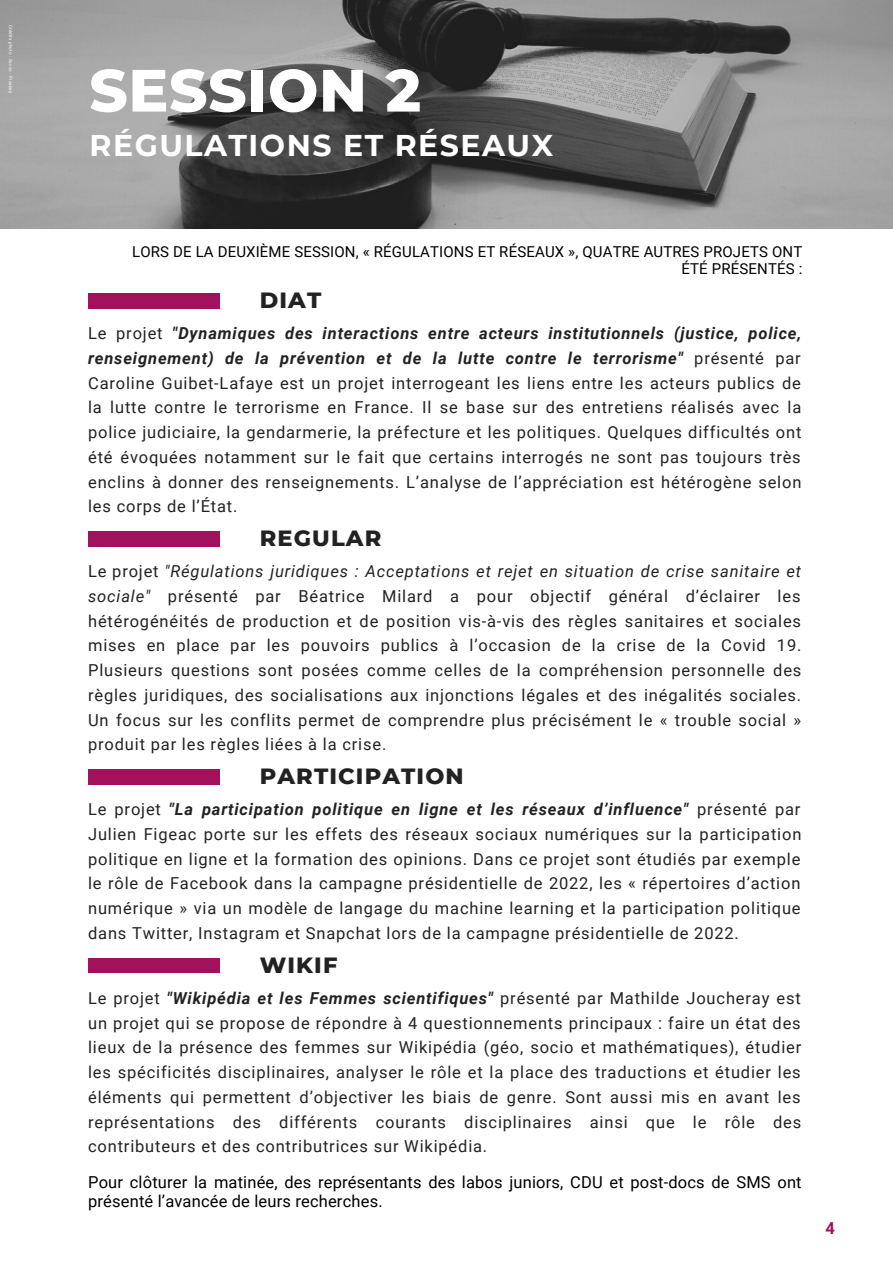
<style>
.page{position:relative;width:893px;height:1264px;background:#fff}
.page>*{position:absolute;margin:0;border:0;box-sizing:border-box;transform-origin:0 0}
.t1{font:800 59.55px "Montserrat";letter-spacing:.01em;color:#fff}
.t2{font:700 30px "Montserrat";letter-spacing:.05em;color:#fff}
.t3{font:800 22.5px "Montserrat";letter-spacing:.05em;color:#222}
.t4{font:16.5px/24.8px "Roboto";letter-spacing:.05em;color:#222;text-align:justify}
.t5{font:16.5px/19px "Roboto";letter-spacing:.01em;color:#000}
.t6{font:700 16.5px "Roboto";color:#a2115c}
.t7{font:15px/16.8px "Roboto";letter-spacing:.01em;color:#000;text-align:right}
.t8{font:4.5px "Roboto";letter-spacing:.05em;color:#fff}
.s1{font-weight:700;font-style:italic}
.s2{font-style:italic}
</style>
<div class="page">
<img style="left:0;top:0;width:892px;height:228px">
<div style="left:88px;top:293px;width:132px;height:15px;background:#a2115c"></div>
<div style="left:88px;top:531px;width:132px;height:15px;background:#a2115c"></div>
<div style="left:88px;top:769px;width:132px;height:15px;background:#a2115c"></div>
<div style="left:88px;top:958px;width:132px;height:15px;background:#a2115c"></div>
<p class="t8" style="left:13px;top:25px;width:70px;rotate:90deg">Crédits photo : Succo - Pixabay</p>
<p class="t1" style="left:89px;top:54px;width:333px">SESSION 2</p>
<p class="t2" style="left:90px;top:126px;width:465px">RÉGULATIONS ET RÉSEAUX</p>
<p class="t7" style="left:132px;top:243px;width:671px">LORS DE LA DEUXIÈME SESSION, « RÉGULATIONS ET RÉSEAUX », QUATRE AUTRES PROJETS ONT<br>ÉTÉ PRÉSENTÉS :</p>
<p class="t3" style="left:260px;top:286px;width:63px">DIAT</p>
<p class="t4" style="left:88px;top:321px;width:714px">Le projet <span class="s1">"Dynamiques des interactions entre acteurs institutionnels (justice, police, renseignement) de la prévention et de la lutte contre le terrorisme"</span> présenté par Caroline Guibet-Lafaye est un projet interrogeant les liens entre les acteurs publics de la lutte contre le terrorisme en France. Il se base sur des entretiens réalisés avec la police judiciaire, la gendarmerie, la préfecture et les politiques. Quelques difficultés ont été évoquées notamment sur le fait que certains interrogés ne sont pas toujours très enclins à donner des renseignements. L’analyse de l’appréciation est hétérogène selon les corps de l’État.</p>
<p class="t3" style="left:260px;top:524px;width:123px">REGULAR</p>
<p class="t4" style="left:88px;top:559px;width:714px">Le projet <span class="s2">"Régulations juridiques : Acceptations et rejet en situation de crise sanitaire et sociale"</span> présenté par Béatrice Milard a pour objectif général d’éclairer les hétérogénéités de production et de position vis-à-vis des règles sanitaires et sociales mises en place par les pouvoirs publics à l’occasion de la crise de la Covid 19.<br>Plusieurs questions sont posées comme celles de la compréhension personnelle des règles juridiques, des socialisations aux injonctions légales et des inégalités sociales.<br>Un focus sur les conflits permet de comprendre plus précisément le « trouble social » produit par les règles liées à la crise.</p>
<p class="t3" style="left:260px;top:762px;width:205px">PARTICIPATION</p>
<p class="t4" style="left:88px;top:797px;width:714px">Le projet <span class="s1">"La participation politique en ligne et les réseaux d’influence"</span> présenté par Julien Figeac porte sur les effets des réseaux sociaux numériques sur la participation politique en ligne et la formation des opinions. Dans ce projet sont étudiés par exemple le rôle de Facebook dans la campagne présidentielle de 2022, les « répertoires d’action numérique » via un modèle de langage du machine learning et la participation politique dans Twitter, Instagram et Snapchat lors de la campagne présidentielle de 2022.</p>
<p class="t3" style="left:260px;top:950px;width:79px">WIKIF</p>
<p class="t4" style="left:88px;top:985px;width:714px">Le projet <span class="s1">"Wikipédia et les Femmes scientifiques"</span> présenté par Mathilde Joucheray est un projet qui se propose de répondre à 4 questionnements principaux : faire un état des lieux de la présence des femmes sur Wikipédia (géo, socio et mathématiques), étudier les spécificités disciplinaires, analyser le rôle et la place des traductions et étudier les éléments qui permettent d’objectiver les biais de genre. Sont aussi mis en avant les représentations des différents courants disciplinaires ainsi que le rôle des contributeurs et des contributrices sur Wikipédia.</p>
<p class="t5" style="left:88px;top:1172px;width:715px">Pour clôturer la matinée, des représentants des labos juniors, CDU et post-docs de SMS ont présenté l’avancée de leurs recherches.</p>
<p class="t6" style="left:825px;top:1218px;width:11px">4</p>
</div>
